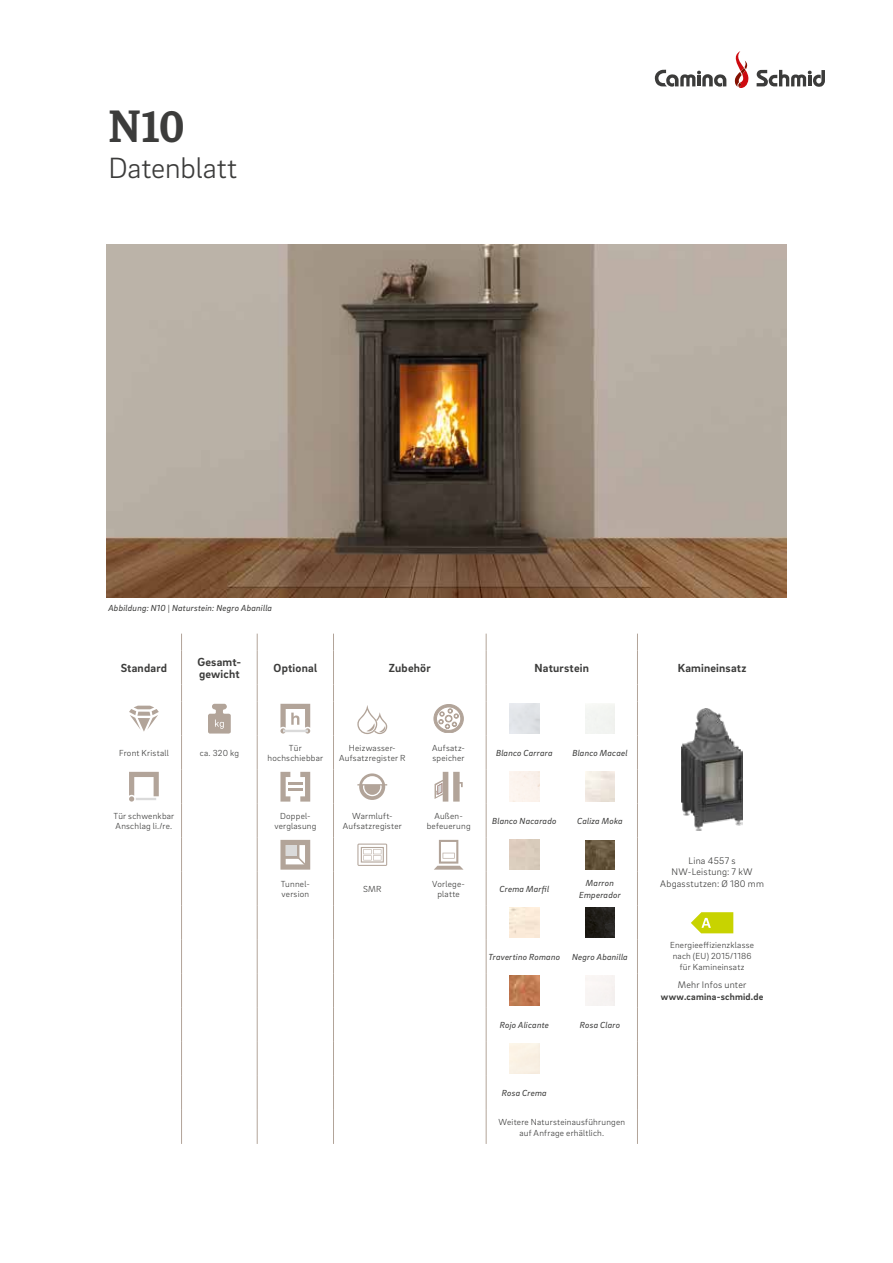
<style>
.page{position:relative;width:893px;height:1263px;background:#fff}
.page>*{position:absolute;margin:0;border:0;box-sizing:border-box;transform-origin:0 0}
.t1{font:700 45px "Diaria Pro";color:#3c3c3b}
.t2{font:300 30px "Brix Sans";letter-spacing:-.005em;color:#3c3c3b}
.t3{font:700 12px/12px "Brix Sans";letter-spacing:.015em;color:#3c3c3b}
.t4{font:300 9.75px/11.7px "Brix Sans";letter-spacing:.02em;color:#3c3c3b;text-align:center}
.t5{font:700 9.75px "Brix Sans";letter-spacing:.02em;color:#3c3c3b}
.t6{font:300 9px/10.8px "Brix Sans";letter-spacing:.025em;color:#3c3c3b;text-align:center}
.t7{font:italic 9px/12px "Brix Sans";letter-spacing:.025em;color:#3c3c3b;text-align:center}
</style>
<div class="page">
<svg style="left:734px;top:51px;width:15px;height:37px"></svg>
<svg style="left:655px;top:70px;width:71px;height:17px"></svg>
<svg style="left:757px;top:70px;width:68px;height:17px"></svg>
<svg style="left:181px;top:634px;width:1px;height:17px"></svg>
<svg style="left:257px;top:634px;width:1px;height:17px"></svg>
<svg style="left:333px;top:634px;width:1px;height:17px"></svg>
<svg style="left:486px;top:634px;width:1px;height:17px"></svg>
<svg style="left:637px;top:634px;width:1px;height:17px"></svg>
<hr style="left:181px;top:651px;width:1px;height:34px;background:#b2a499">
<hr style="left:257px;top:651px;width:1px;height:34px;background:#b2a499">
<hr style="left:333px;top:651px;width:1px;height:34px;background:#b2a499">
<hr style="left:486px;top:651px;width:1px;height:34px;background:#b2a499">
<hr style="left:637px;top:651px;width:1px;height:34px;background:#b2a499">
<svg style="left:181px;top:685px;width:1px;height:17px"></svg>
<svg style="left:257px;top:685px;width:1px;height:17px"></svg>
<svg style="left:333px;top:685px;width:1px;height:17px"></svg>
<svg style="left:486px;top:685px;width:1px;height:17px"></svg>
<svg style="left:637px;top:685px;width:1px;height:17px"></svg>
<hr style="left:181px;top:702px;width:1px;height:34px;background:#b2a499">
<hr style="left:333px;top:702px;width:1px;height:34px;background:#b2a499">
<hr style="left:181px;top:736px;width:1px;height:34px;background:#b2a499">
<hr style="left:333px;top:736px;width:1px;height:34px;background:#b2a499">
<hr style="left:181px;top:770px;width:1px;height:34px;background:#b2a499">
<hr style="left:181px;top:804px;width:1px;height:34px;background:#b2a499">
<hr style="left:257px;top:770px;width:1px;height:34px;background:#b2a499">
<hr style="left:257px;top:804px;width:1px;height:34px;background:#b2a499">
<hr style="left:257px;top:838px;width:1px;height:34px;background:#b2a499">
<hr style="left:257px;top:872px;width:1px;height:34px;background:#b2a499">
<hr style="left:181px;top:838px;width:1px;height:34px;background:#b2a499">
<hr style="left:181px;top:872px;width:1px;height:34px;background:#b2a499">
<hr style="left:181px;top:906px;width:1px;height:34px;background:#b2a499">
<hr style="left:257px;top:906px;width:1px;height:34px;background:#b2a499">
<hr style="left:181px;top:940px;width:1px;height:34px;background:#b2a499">
<hr style="left:257px;top:940px;width:1px;height:34px;background:#b2a499">
<hr style="left:181px;top:974px;width:1px;height:34px;background:#b2a499">
<hr style="left:181px;top:1008px;width:1px;height:34px;background:#b2a499">
<hr style="left:181px;top:1042px;width:1px;height:34px;background:#b2a499">
<hr style="left:181px;top:1076px;width:1px;height:34px;background:#b2a499">
<hr style="left:181px;top:1110px;width:1px;height:34px;background:#b2a499">
<hr style="left:257px;top:974px;width:1px;height:34px;background:#b2a499">
<hr style="left:257px;top:1008px;width:1px;height:34px;background:#b2a499">
<hr style="left:257px;top:1042px;width:1px;height:34px;background:#b2a499">
<hr style="left:257px;top:1076px;width:1px;height:34px;background:#b2a499">
<hr style="left:257px;top:1110px;width:1px;height:34px;background:#b2a499">
<hr style="left:333px;top:1042px;width:1px;height:34px;background:#b2a499">
<hr style="left:333px;top:1076px;width:1px;height:34px;background:#b2a499">
<hr style="left:333px;top:1110px;width:1px;height:34px;background:#b2a499">
<hr style="left:486px;top:1110px;width:1px;height:34px;background:#b2a499">
<hr style="left:637px;top:1042px;width:1px;height:34px;background:#b2a499">
<hr style="left:637px;top:1076px;width:1px;height:34px;background:#b2a499">
<hr style="left:637px;top:1110px;width:1px;height:34px;background:#b2a499">
<hr style="left:333px;top:838px;width:1px;height:34px;background:#b2a499">
<hr style="left:333px;top:872px;width:1px;height:34px;background:#b2a499">
<hr style="left:333px;top:906px;width:1px;height:34px;background:#b2a499">
<hr style="left:333px;top:940px;width:1px;height:34px;background:#b2a499">
<hr style="left:333px;top:974px;width:1px;height:34px;background:#b2a499">
<hr style="left:333px;top:1008px;width:1px;height:34px;background:#b2a499">
<hr style="left:486px;top:770px;width:1px;height:34px;background:#b2a499">
<hr style="left:486px;top:804px;width:1px;height:34px;background:#b2a499">
<hr style="left:486px;top:838px;width:1px;height:34px;background:#b2a499">
<hr style="left:486px;top:872px;width:1px;height:34px;background:#b2a499">
<hr style="left:486px;top:906px;width:1px;height:34px;background:#b2a499">
<hr style="left:486px;top:940px;width:1px;height:34px;background:#b2a499">
<hr style="left:486px;top:974px;width:1px;height:34px;background:#b2a499">
<hr style="left:486px;top:1008px;width:1px;height:34px;background:#b2a499">
<hr style="left:486px;top:1042px;width:1px;height:34px;background:#b2a499">
<hr style="left:486px;top:1076px;width:1px;height:34px;background:#b2a499">
<hr style="left:637px;top:702px;width:1px;height:34px;background:#b2a499">
<hr style="left:637px;top:736px;width:1px;height:34px;background:#b2a499">
<hr style="left:637px;top:770px;width:1px;height:34px;background:#b2a499">
<hr style="left:637px;top:804px;width:1px;height:34px;background:#b2a499">
<hr style="left:637px;top:838px;width:1px;height:34px;background:#b2a499">
<hr style="left:637px;top:872px;width:1px;height:34px;background:#b2a499">
<hr style="left:637px;top:906px;width:1px;height:34px;background:#b2a499">
<hr style="left:637px;top:940px;width:1px;height:34px;background:#b2a499">
<hr style="left:637px;top:974px;width:1px;height:34px;background:#b2a499">
<hr style="left:637px;top:1008px;width:1px;height:34px;background:#b2a499">
<hr style="left:333px;top:770px;width:1px;height:34px;background:#b2a499">
<hr style="left:333px;top:804px;width:1px;height:34px;background:#b2a499">
<hr style="left:486px;top:702px;width:1px;height:34px;background:#b2a499">
<hr style="left:486px;top:736px;width:1px;height:34px;background:#b2a499">
<hr style="left:257px;top:702px;width:1px;height:34px;background:#b2a499">
<hr style="left:257px;top:736px;width:1px;height:34px;background:#b2a499">
<img style="left:106px;top:244px;width:681px;height:353px">
<svg style="left:129px;top:706px;width:30px;height:26px"></svg>
<svg style="left:208px;top:704px;width:23px;height:29px"></svg>
<svg style="left:280px;top:704px;width:30px;height:29px"></svg>
<svg style="left:357px;top:705px;width:30px;height:29px"></svg>
<svg style="left:434px;top:704px;width:29px;height:29px"></svg>
<img style="left:682px;top:709px;width:60px;height:122px">
<svg style="left:129px;top:772px;width:30px;height:29px"></svg>
<svg style="left:300px;top:772px;width:10px;height:29px"></svg>
<svg style="left:280px;top:772px;width:10px;height:29px"></svg>
<hr style="left:288px;top:782px;width:15px;height:3px;background:#b2a499">
<hr style="left:288px;top:788px;width:15px;height:3px;background:#b2a499">
<svg style="left:357px;top:773px;width:30px;height:27px"></svg>
<svg style="left:435px;top:772px;width:28px;height:29px"></svg>
<svg style="left:280px;top:840px;width:30px;height:30px"></svg>
<svg style="left:357px;top:843px;width:30px;height:23px"></svg>
<svg style="left:434px;top:840px;width:29px;height:30px"></svg>
<img style="left:585px;top:840px;width:30px;height:30px">
<img style="left:509px;top:908px;width:30px;height:30px">
<img style="left:585px;top:908px;width:30px;height:30px">
<svg style="left:691px;top:912px;width:42px;height:21px"></svg>
<img style="left:509px;top:976px;width:30px;height:30px">
<h1 class="t1" style="left:108px;top:98px;width:78px">N10</h1>
<h2 class="t2" style="left:108px;top:149px;width:130px">Datenblatt</h2>
<p class="t7" style="left:108px;top:602px;width:165px">Abbildung: N10 | Naturstein: Negro Abanilla</p>
<h3 class="t3" style="left:121px;top:661px;width:48px">Standard</h3>
<h3 class="t3" style="left:197px;top:655px;width:45px">Gesamt&shy;gewicht</h3>
<h3 class="t3" style="left:274px;top:661px;width:45px">Optional</h3>
<h3 class="t3" style="left:389px;top:661px;width:43px">Zubehör</h3>
<h3 class="t3" style="left:535px;top:661px;width:56px">Naturstein</h3>
<h3 class="t3" style="left:678px;top:661px;width:70px">Kamineinsatz</h3>
<p class="t6" style="left:119px;top:747px;width:51px">Front Kristall</p>
<p class="t6" style="left:200px;top:747px;width:41px">ca. 320 kg</p>
<p class="t6" style="left:268px;top:742px;width:57px">Tür hochschiebbar</p>
<p class="t6" style="left:339px;top:742px;width:68px">Heizwasser-<br>Aufsatzregister R</p>
<p class="t6" style="left:432px;top:742px;width:34px;text-align:left">Aufsatz&shy;speicher</p>
<p class="t7" style="left:496px;top:746px;width:58px">Blanco Carrara</p>
<p class="t7" style="left:572px;top:746px;width:57px">Blanco Macael</p>
<p class="t6" style="left:113px;top:810px;width:62px;text-align:left">Tür schwenkbar<br>Anschlag li./re.</p>
<p class="t6" style="left:274px;top:810px;width:43px">Doppel&shy;verglasung</p>
<p class="t6" style="left:343px;top:810px;width:60px">Warmluft-<br>Aufsatzregister</p>
<p class="t6" style="left:427px;top:810px;width:45px">Außen&shy;befeuerung</p>
<p class="t7" style="left:492px;top:814px;width:66px">Blanco Nacarado</p>
<p class="t7" style="left:577px;top:814px;width:47px">Caliza Moka</p>
<p class="t4" style="left:672px;top:854px;width:82px">Lina 4557 s<br>NW-Leistung: 7 kW</p>
<p class="t6" style="left:363px;top:883px;width:20px">SMR</p>
<p class="t6" style="left:432px;top:878px;width:34px">Vorlege&shy;platte</p>
<p class="t7" style="left:499px;top:883px;width:51px">Crema Marfil</p>
<p class="t7" style="left:579px;top:877px;width:43px">Marron<br>Emperador</p>
<p class="t6" style="left:281px;top:878px;width:30px">Tunnel-</p>
<p class="t4" style="left:660px;top:877px;width:105px">Abgasstutzen: Ø 180 mm</p>
<p class="t6" style="left:282px;top:889px;width:29px">version</p>
<p class="t7" style="left:488px;top:951px;width:73px">Travertino Romano</p>
<p class="t7" style="left:572px;top:951px;width:57px">Negro Abanilla</p>
<p class="t6" style="left:670px;top:940px;width:86px">Energieeffizienzklasse nach (EU) 2015/1186 für Kamineinsatz</p>
<p class="t4" style="left:678px;top:979px;width:70px">Mehr Infos unter</p>
<p class="t5" style="left:661px;top:990px;width:104px">www.camina-schmid.de</p>
<p class="t7" style="left:500px;top:1019px;width:51px">Rojo Alicante</p>
<p class="t7" style="left:580px;top:1019px;width:42px">Rosa Claro</p>
<p class="t7" style="left:502px;top:1087px;width:46px">Rosa Crema</p>
<p class="t6" style="left:498px;top:1116px;width:128px">Weitere Natursteinausführungen auf Anfrage erhältlich.</p>
</div>
